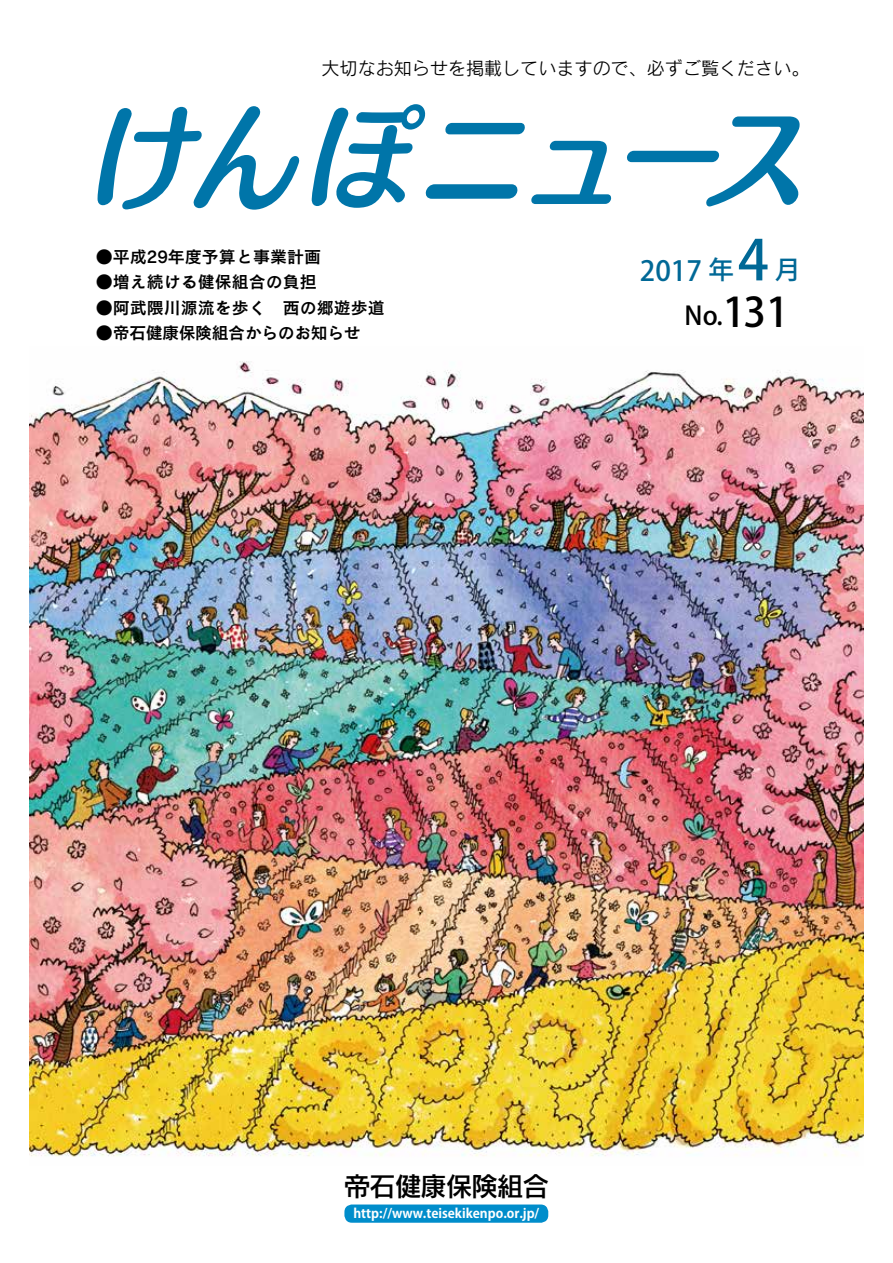
<style>
.page{position:relative;width:893px;height:1263px;background:#fff}
.page>*{position:absolute;margin:0;border:0;box-sizing:border-box;transform-origin:0 0}
.t1{font:500 55.35px "Koz Go Pr 6 N";color:#006896}
.t2{font:500 40.35px "Koz Go Pr 6 N";color:#000}
.t3{font:500 27.6px "Koz Go Pr 6 N";color:#006896}
.t4{font:25.5px "New Rodin Pro N DB";color:#000}
.t5{font:500 25.5px "Koz Go Pr 6 N";color:#000}
.t6{font:500 25.5px "Koz Go Pr 6 N";color:#006896}
.t7{font:18px "Rodin Pro N M";color:#000}
.t8{font:16.95px "Cezanne Pro N DB";color:#000}
.t9{font:16.95px "Cezanne Pro N DB";letter-spacing:-.03em;color:#000}
.t10{font:700 12.9px "Koz Go Pr 6 N";color:#fff}
.s1{font-size:25.5px}
</style>
<div class="page">
<svg style="left:97px;top:106px;width:203px;height:104px"></svg>
<svg style="left:312px;top:104px;width:213px;height:104px"></svg>
<svg style="left:531px;top:141px;width:80px;height:63px"></svg>
<svg style="left:627px;top:116px;width:173px;height:90px"></svg>
<div style="left:344px;top:1204px;width:204px;height:19px;background:#008dcb;border-radius:8px"></div>
<img style="left:30px;top:361px;width:833px;height:796px">
<p class="t7" style="left:322px;top:57px;width:489px">大切なお知らせを掲載していますので、必ずご覧ください。</p>
<p class="t8" style="left:96px;top:246px;width:227px">●平成29年度予算と事業計画</p>
<p class="t8" style="left:96px;top:271px;width:223px">●増え続ける健保組合の負担</p>
<p class="t8" style="left:96px;top:297px;width:291px">●阿武隈川源流を歩く　西の郷遊歩道</p>
<p class="t9" style="left:96px;top:322px;width:266px">●帝石健康保険組合からのお知らせ</p>
<h3 class="t3" style="left:640px;top:255px;width:64px">2017</h3>
<h1 class="t1" style="left:708px;top:229px;width:62px">4<span class="s1">年</span></h1>
<h3 class="t6" style="left:775px;top:255px;width:27px">月</h3>
<h2 class="t2" style="left:716px;top:289px;width:74px"><span class="s1">.</span>131</h2>
<h3 class="t5" style="left:685px;top:302px;width:35px">No</h3>
<h3 class="t4" style="left:344px;top:1164px;width:206px">帝石健康保険組合</h3>
<p class="t10" style="left:353px;top:1206px;width:187px">http://www.teisekikenpo.or j p. /</p>
</div>
